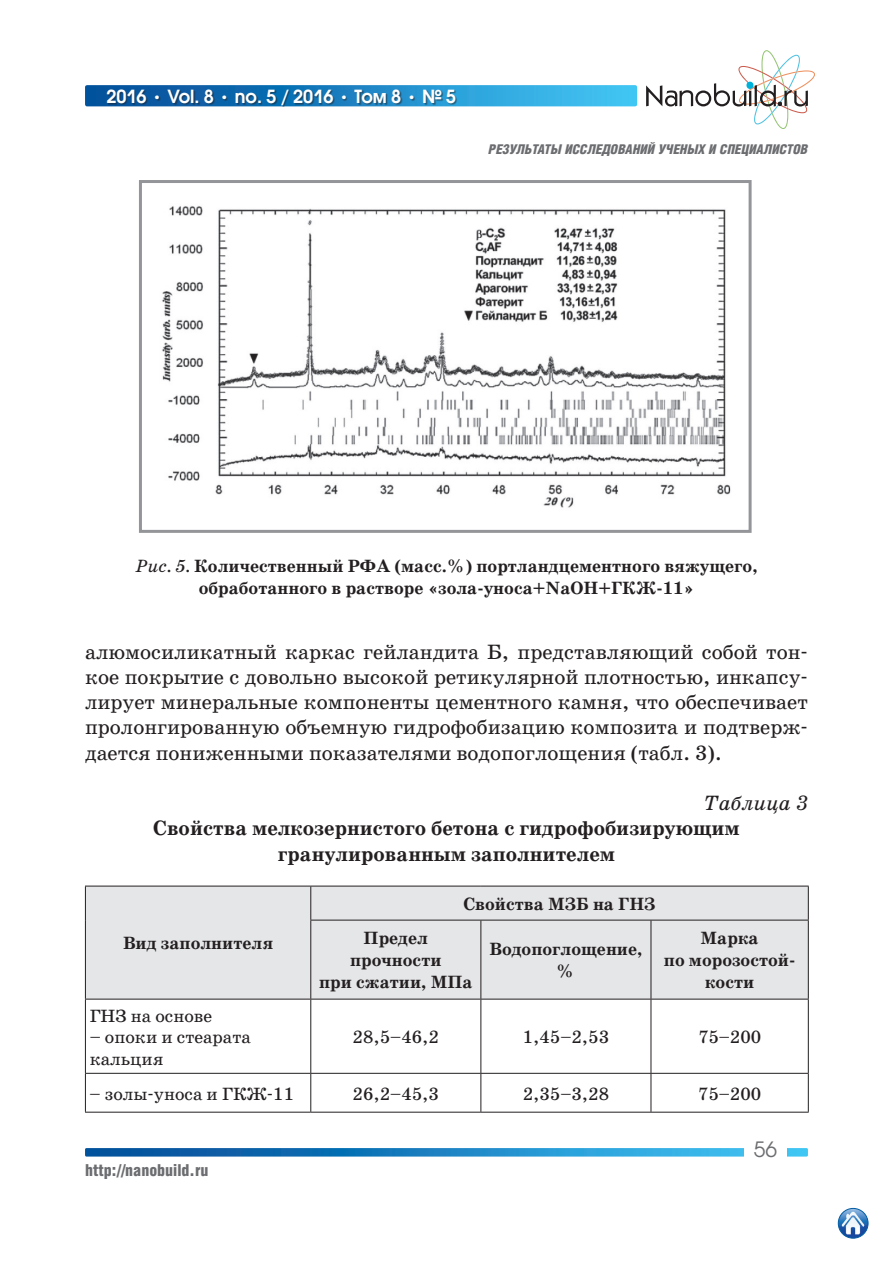
<style>
.page{position:relative;width:893px;height:1263px;background:#fff}
.page>*{position:absolute;margin:0;border:0;box-sizing:border-box;transform-origin:0 0}
.t1{font:21px/25.2px "School Book C";color:#231f20;text-align:justify}
.t2{font:700 21px/25.2px "School Book C";color:#231f20;text-align:center}
.t3{font:italic 21px "School Book C";color:#231f20}
.t4{font:21px "Avant Garde Gothic C";color:#6c6d70}
.t5{font:700 18px/21.6px "School Book C";color:#231f20;text-align:center}
.t6{font:18px/21.6px "School Book C";color:#231f20}
.t7{font:600 18px "Avant Garde Gothic C";color:#fff}
.t8{font:900 16.5px "Helios Cond";color:#6c6d70}
.t9{font:italic 900 13.5px "Helios Cond";color:#6c6d70}
.s1{font-family:"School Book C";font-weight:700}
.s2{font-weight:400;font-style:italic}
</style>
<div class="page">
<svg style="left:85px;top:1148px;width:723px;height:8px;background:#1e84c3"></svg>
<div style="left:744px;top:1137px;width:43px;height:19px;background:#fff"></div>
<div style="left:85px;top:85px;width:552px;height:21px;background:linear-gradient(to right,#004694,#42c8f6);border-radius:2px"></div>
<div style="left:108px;top:90px;width:349px;height:17px;background:#231f20;opacity:.5"></div>
<svg style="left:646px;top:50px;width:169px;height:79px"></svg>
<img style="left:838px;top:1208px;width:30px;height:30px;border-radius:15px">
<div style="left:838px;top:1208px;width:30px;height:30px;border:1px solid #015ca3;border-radius:50%"></div>
<img style="left:162px;top:206px;width:569px;height:302px">
<div style="left:139px;top:180px;width:613px;height:353px;border:3px solid #939598"></div>
<div style="left:86px;top:887px;width:722px;height:112px;background:#e5e6e8"></div>
<hr style="left:85px;top:886px;width:226px;height:1px;background:#231f20">
<hr style="left:85px;top:886px;width:1px;height:34px;background:#231f20">
<hr style="left:311px;top:886px;width:170px;height:1px;background:#231f20">
<hr style="left:310px;top:886px;width:1px;height:34px;background:#231f20">
<hr style="left:481px;top:886px;width:170px;height:1px;background:#231f20">
<hr style="left:651px;top:886px;width:158px;height:1px;background:#231f20">
<hr style="left:808px;top:886px;width:1px;height:34px;background:#231f20">
<hr style="left:85px;top:920px;width:1px;height:79px;background:#231f20">
<hr style="left:310px;top:920px;width:1px;height:79px;background:#231f20">
<hr style="left:480px;top:920px;width:1px;height:79px;background:#231f20">
<hr style="left:651px;top:920px;width:1px;height:79px;background:#231f20">
<hr style="left:808px;top:920px;width:1px;height:79px;background:#231f20">
<hr style="left:310px;top:920px;width:171px;height:1px;background:#231f20">
<hr style="left:481px;top:920px;width:170px;height:1px;background:#231f20">
<hr style="left:651px;top:920px;width:158px;height:1px;background:#231f20">
<hr style="left:85px;top:999px;width:226px;height:1px;background:#231f20">
<hr style="left:85px;top:999px;width:1px;height:74px;background:#231f20">
<hr style="left:311px;top:999px;width:170px;height:1px;background:#231f20">
<hr style="left:310px;top:999px;width:1px;height:74px;background:#231f20">
<hr style="left:481px;top:999px;width:170px;height:1px;background:#231f20">
<hr style="left:480px;top:999px;width:1px;height:74px;background:#231f20">
<hr style="left:651px;top:999px;width:158px;height:1px;background:#231f20">
<hr style="left:651px;top:999px;width:1px;height:74px;background:#231f20">
<hr style="left:808px;top:999px;width:1px;height:74px;background:#231f20">
<hr style="left:85px;top:1073px;width:226px;height:1px;background:#231f20">
<hr style="left:85px;top:1074px;width:1px;height:38px;background:#231f20">
<hr style="left:311px;top:1073px;width:170px;height:1px;background:#231f20">
<hr style="left:310px;top:1074px;width:1px;height:38px;background:#231f20">
<hr style="left:481px;top:1073px;width:170px;height:1px;background:#231f20">
<hr style="left:480px;top:1074px;width:1px;height:38px;background:#231f20">
<hr style="left:651px;top:1073px;width:158px;height:1px;background:#231f20">
<hr style="left:651px;top:1074px;width:1px;height:38px;background:#231f20">
<hr style="left:808px;top:1074px;width:1px;height:38px;background:#231f20">
<hr style="left:85px;top:1112px;width:226px;height:1px;background:#231f20">
<hr style="left:311px;top:1112px;width:170px;height:1px;background:#231f20">
<hr style="left:481px;top:1112px;width:170px;height:1px;background:#231f20">
<hr style="left:651px;top:1112px;width:158px;height:1px;background:#231f20">
<p class="t7" style="left:106px;top:85px;width:351px">2016 <span class="s1">•</span> Vol. 8 <span class="s1">•</span> no. 5 / 2016 <span class="s1">•</span> Том 8 <span class="s1">•</span> № 5</p>
<p class="t9" style="left:489px;top:142px;width:321px">РЕЗУЛЬТАТЫ ИССЛЕДОВАНИЙ УЧЕНЫХ И СПЕЦИАЛИСТОВ</p>
<p class="t5" style="left:135px;top:556px;width:624px"><span class="s2">Рис. 5.</span> Количественный РФА (масс.%) портландцементного вяжущего, обработанного в растворе «зола-уноса+NaOH+ГКЖ-11»</p>
<p class="t1" style="left:85px;top:639px;width:724px">алюмосиликатный каркас гейландита Б, представляющий собой тон&shy;кое покрытие с довольно высокой ретикулярной плотностью, инкапсу&shy;лирует минеральные компоненты цементного камня, что обеспечивает пролонгированную объемную гидрофобизацию композита и подтверж&shy;дается пониженными показателями водопоглощения (табл. 3).</p>
<p class="t3" style="left:704px;top:791px;width:106px">Таблица 3</p>
<p class="t2" style="left:153px;top:816px;width:588px">Свойства мелкозернистого бетона с гидрофобизирующим гранулированным заполнителем</p>
<p class="t5" style="left:123px;top:933px;width:152px">Вид заполнителя</p>
<p class="t5" style="left:463px;top:893px;width:194px">Свойства МЗБ на ГНЗ</p>
<p class="t5" style="left:319px;top:928px;width:155px">Предел прочности<br>при сжатии, МПа</p>
<p class="t5" style="left:489px;top:939px;width:154px">Водопоглощение, %</p>
<p class="t5" style="left:664px;top:928px;width:133px">Марка<br>по морозостой&shy;кости</p>
<p class="t6" style="left:90px;top:1005px;width:124px">ГНЗ на основе</p>
<p class="t6" style="left:90px;top:1026px;width:163px">– опоки и стеарата кальция</p>
<p class="t6" style="left:353px;top:1026px;width:88px">28,5–46,2</p>
<p class="t6" style="left:523px;top:1026px;width:88px">1,45–2,53</p>
<p class="t6" style="left:698px;top:1026px;width:65px">75–200</p>
<p class="t6" style="left:90px;top:1083px;width:206px">– золы-уноса и ГКЖ-11</p>
<p class="t6" style="left:353px;top:1083px;width:88px">26,2–45,3</p>
<p class="t6" style="left:523px;top:1083px;width:88px">2,35–3,28</p>
<p class="t6" style="left:698px;top:1083px;width:65px">75–200</p>
<p class="t8" style="left:85px;top:1161px;width:125px">http://nanobuild.ru</p>
<p class="t4" style="left:754px;top:1136px;width:25px">56</p>
</div>
